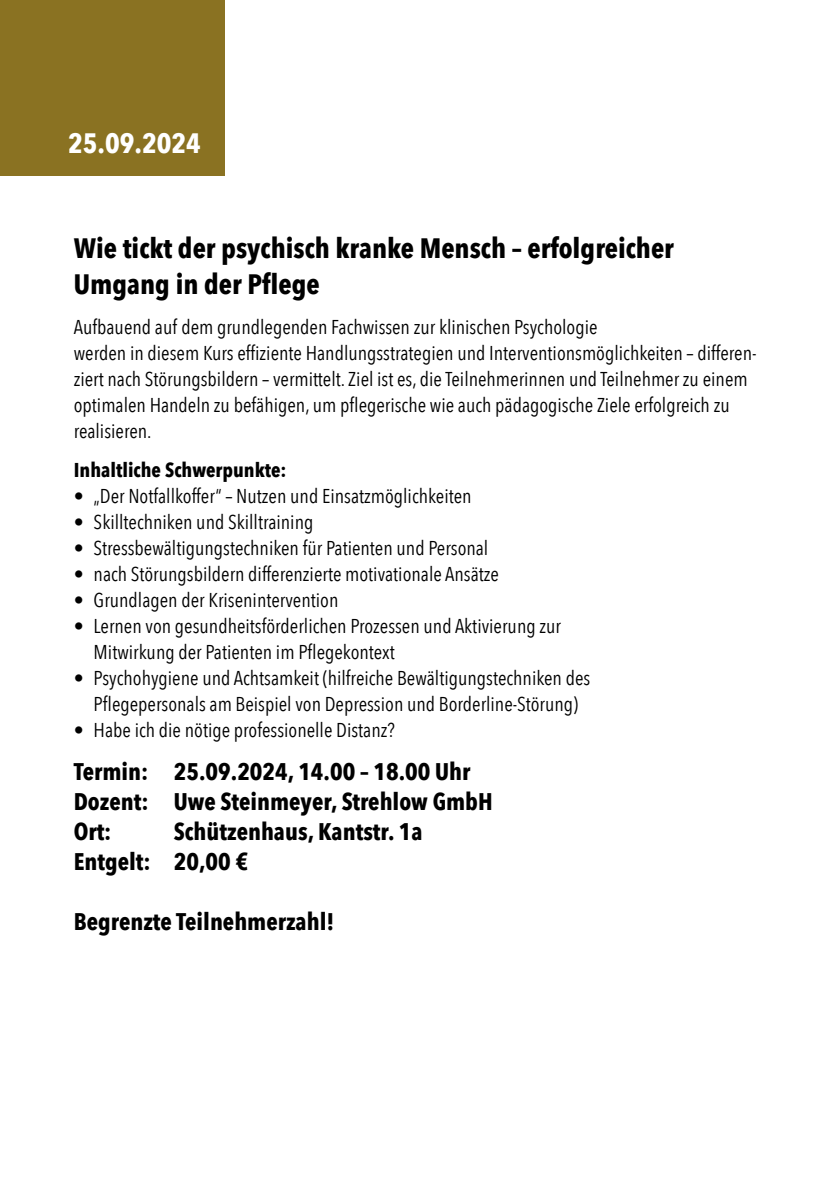
<style>
.page{position:relative;width:840px;height:1191px;background:#fff}
.page>*{position:absolute;margin:0;border:0;box-sizing:border-box;transform-origin:0 0}
.t1{font:700 28px/36px "Avenir Next Condensed";color:#000}
.t2{font:700 28px "Avenir Next Condensed";color:#fff}
.t3{font:700 24px/30px "Avenir Next Condensed";color:#000}
.t4{font:20px/26px "Avenir Next Condensed";color:#000}
.t5{font:700 20px "Avenir Next Condensed";color:#000}
</style>
<div class="page">
<div style="left:0;top:0;width:224px;height:175px;background:#8a7222"></div>
<h1 class="t2" style="left:68px;top:126px;width:134px">25.09.2024</h1>
<h1 class="t1" style="left:74px;top:230px;width:601px">Wie tickt der psychisch kranke Mensch – erfolgreicher<br>Umgang in der Pflege</h1>
<p class="t4" style="left:74px;top:313px;width:684px">Aufbauend auf dem grundlegenden Fachwissen zur klinischen Psychologie<br>werden in diesem Kurs effiziente Handlungsstrategien und Interventionsmöglichkeiten – differen&shy;ziert nach Störungsbildern – vermittelt. Ziel ist es, die Teilnehmerinnen und Teilnehmer zu einem optimalen Handeln zu befähigen, um pflegerische wie auch pädagogische Ziele erfolgreich zu realisieren.</p>
<p class="t5" style="left:74px;top:457px;width:214px">Inhaltliche Schwerpunkte:</p>
<p class="t4" style="left:74px;top:482px;width:399px">• „Der Notfallkoffer“ – Nutzen und Einsatzmöglichkeiten</p>
<p class="t4" style="left:74px;top:508px;width:241px">• Skilltechniken und Skilltraining</p>
<p class="t4" style="left:74px;top:534px;width:416px">• Stressbewältigungstechniken für Patienten und Personal</p>
<p class="t4" style="left:74px;top:560px;width:426px">• nach Störungsbildern differenzierte motivationale Ansätze</p>
<p class="t4" style="left:74px;top:586px;width:266px">• Grundlagen der Krisenintervention</p>
<p class="t4" style="left:94px;top:612px;width:468px;text-indent:-20px">• Lernen von gesundheitsförderlichen Prozessen und Aktivierung zur<br>Mitwirkung der Patienten im Pflegekontext</p>
<p class="t4" style="left:74px;top:664px;width:518px;text-align:center">• Psychohygiene und Achtsamkeit (hilfreiche Bewältigungstechniken des<br>Pflegepersonals am Beispiel von Depression und Borderline-Störung)</p>
<p class="t4" style="left:74px;top:716px;width:322px">• Habe ich die nötige professionelle Distanz?</p>
<p class="t3" style="left:74px;top:756px;width:420px">Termin: 25.09.2024, 14.00 – 18.00 Uhr<br>Dozent: Uwe Steinmeyer, Strehlow GmbH<br>Ort:</p>
<p class="t3" style="left:74px;top:816px;width:350px;text-indent:100px">Schützenhaus, Kantstr. 1a<br>Entgelt: 20,00 €</p>
<p class="t3" style="left:74px;top:906px;width:262px">Begrenzte Teilnehmerzahl!</p>
</div>
